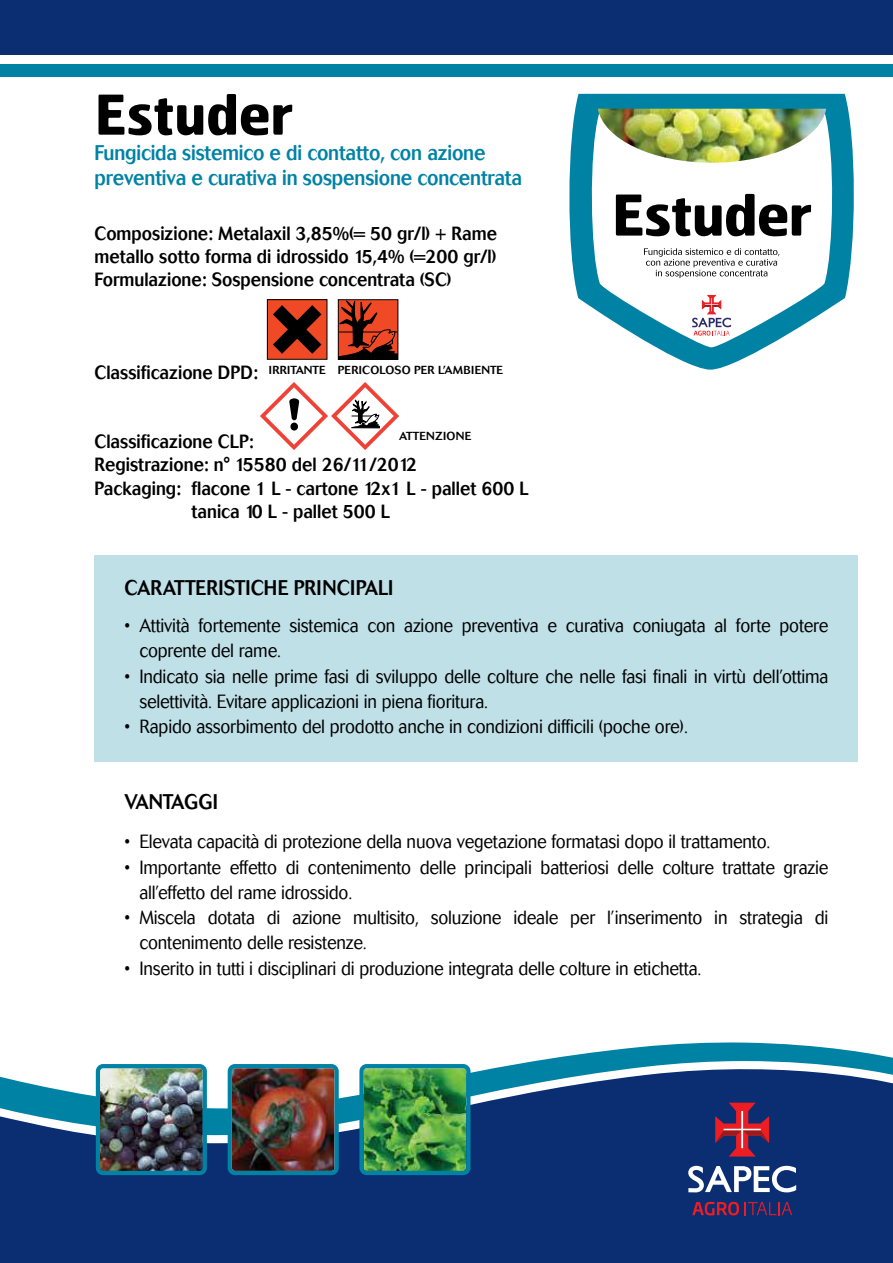
<style>
.page{position:relative;width:893px;height:1263px;background:#fff}
.page>*{position:absolute;margin:0;border:0;box-sizing:border-box;transform-origin:0 0}
.t1{font:700 54.75px "Hermes";letter-spacing:-.01em;color:#000}
.t2{font:500 21px/25.2px "Cosmos";letter-spacing:-.01em;color:#0082a5;scale:.9 1}
.t3{font:500 21px "Cosmos";letter-spacing:.01em;color:#000;scale:.9 1}
.t4{font:500 21px "Cosmos";letter-spacing:-.01em;color:#000;scale:.9 1}
.t5{font:300 18.9px/25.2px "Cosmos";letter-spacing:-.01em;color:#000;scale:.9 1}
.t6{font:500 18.9px/23.1px "Cosmos";color:#000;text-align:justify;scale:.9 1}
.t7{font:500 11.55px "Cosmos";letter-spacing:.02em;color:#000}
</style>
<div class="page">
<div style="left:0;top:0;width:893px;height:55px;background:#0b2d72"></div>
<div style="left:0;top:64px;width:893px;height:13px;background:#0082a5"></div>
<div style="left:0;top:1135px;width:893px;height:128px;background:#0b2d72"></div>
<svg style="left:0;top:1042px;width:893px;height:93px"></svg>
<svg style="left:688px;top:1166px;width:108px;height:26px"></svg>
<svg style="left:692px;top:1202px;width:47px;height:13px"></svg>
<svg style="left:745px;top:1202px;width:47px;height:13px"></svg>
<svg style="left:715px;top:1103px;width:54px;height:53px;background:#742e54"></svg>
<div style="left:95px;top:555px;width:763px;height:207px;background:#c0e0e8"></div>
<svg style="left:569px;top:94px;width:285px;height:276px;fill:#0082a5"></svg>
<svg style="left:582px;top:109px;width:259px;height:245px;fill:#0082a5"></svg>
<svg style="left:589px;top:114px;width:246px;height:233px"></svg>
<svg style="left:616px;top:194px;width:195px;height:42px"></svg>
<svg style="left:644px;top:248px;width:135px;height:30px"></svg>
<img style="left:598px;top:109px;width:228px;height:54px">
<svg style="left:692px;top:295px;width:39px;height:41px"></svg>
<img style="left:101px;top:1069px;width:101px;height:101px">
<div style="left:96px;top:1064px;width:111px;height:111px;border:4px solid #0082a5;border-radius:5px"></div>
<img style="left:233px;top:1069px;width:101px;height:101px">
<div style="left:228px;top:1064px;width:111px;height:111px;border:4px solid #0082a5;border-radius:5px"></div>
<img style="left:364px;top:1069px;width:101px;height:101px">
<div style="left:359px;top:1064px;width:111px;height:111px;border:4px solid #0082a5;border-radius:5px"></div>
<div style="left:267px;top:300px;width:60px;height:59px;background:#f04925"></div>
<div style="left:267px;top:299px;width:60px;height:61px;border:1px solid #000"></div>
<svg style="left:273px;top:305px;width:48px;height:49px"></svg>
<div style="left:338px;top:299px;width:60px;height:61px;border:1px solid #000"></div>
<svg style="left:338px;top:301px;width:60px;height:58px;background:#972d17"></svg>
<svg style="left:260px;top:382px;width:139px;height:68px"></svg>
<h1 class="t1" style="left:95px;top:79px;width:200px">Estuder</h1>
<p class="t2" style="left:95px;top:140px;width:476px">Fungicida sistemico e di contatto, con azione preventiva e curativa in sospensione concentrata</p>
<p class="t6" style="left:95px;top:222px;width:449px">Composizione: Metalaxil 3,85%(= 50 gr/l) + Rame metallo sotto forma di idrossido 15,4% (=200 gr/l)<br>Formulazione: Sospensione concentrata (SC)</p>
<p class="t6" style="left:95px;top:361px;width:183px">Classificazione DPD:</p>
<p class="t7" style="left:269px;top:363px;width:236px">IRRITANTE PERICOLOSO PER L’AMBIENTE</p>
<p class="t7" style="left:399px;top:430px;width:74px">ATTENZIONE</p>
<p class="t6" style="left:95px;top:430px;width:178px">Classificazione CLP:</p>
<p class="t6" style="left:95px;top:453px;width:360px">Registrazione: n° 15580 del 26/11/2012</p>
<p class="t6" style="left:95px;top:477px;width:484px">Packaging: flacone 1 L - cartone 12x1 L - pallet 600 L</p>
<p class="t6" style="left:191px;top:500px;width:222px">tanica 10 L - pallet 500 L</p>
<p class="t3" style="left:124px;top:576px;width:300px">CARATTERISTICHE PRINCIPALI</p>
<p class="t5" style="left:139px;top:613px;width:767px;text-indent:-15px">• Attività fortemente sistemica con azione preventiva e curativa coniugata al forte potere coprente del rame.</p>
<p class="t5" style="left:139px;top:664px;width:767px;text-indent:-15px">• Indicato sia nelle prime fasi di sviluppo delle colture che nelle fasi finali in virtù dell’ottima selettività. Evitare applicazioni in piena fioritura.</p>
<p class="t5" style="left:124px;top:714px;width:628px">• Rapido assorbimento del prodotto anche in condizioni difficili (poche ore).</p>
<p class="t4" style="left:124px;top:789px;width:106px">VANTAGGI</p>
<p class="t5" style="left:124px;top:829px;width:719px">• Elevata capacità di protezione della nuova vegetazione formatasi dopo il trattamento.</p>
<p class="t5" style="left:139px;top:854px;width:767px;text-indent:-15px">• Importante effetto di contenimento delle principali batteriosi delle colture trattate grazie all’effetto del rame idrossido.</p>
<p class="t5" style="left:139px;top:905px;width:767px;text-indent:-15px">• Miscela dotata di azione multisito, soluzione ideale per l’inserimento in strategia di contenimento delle resistenze.</p>
<p class="t5" style="left:124px;top:956px;width:642px">• Inserito in tutti i disciplinari di produzione integrata delle colture in etichetta.</p>
</div>
